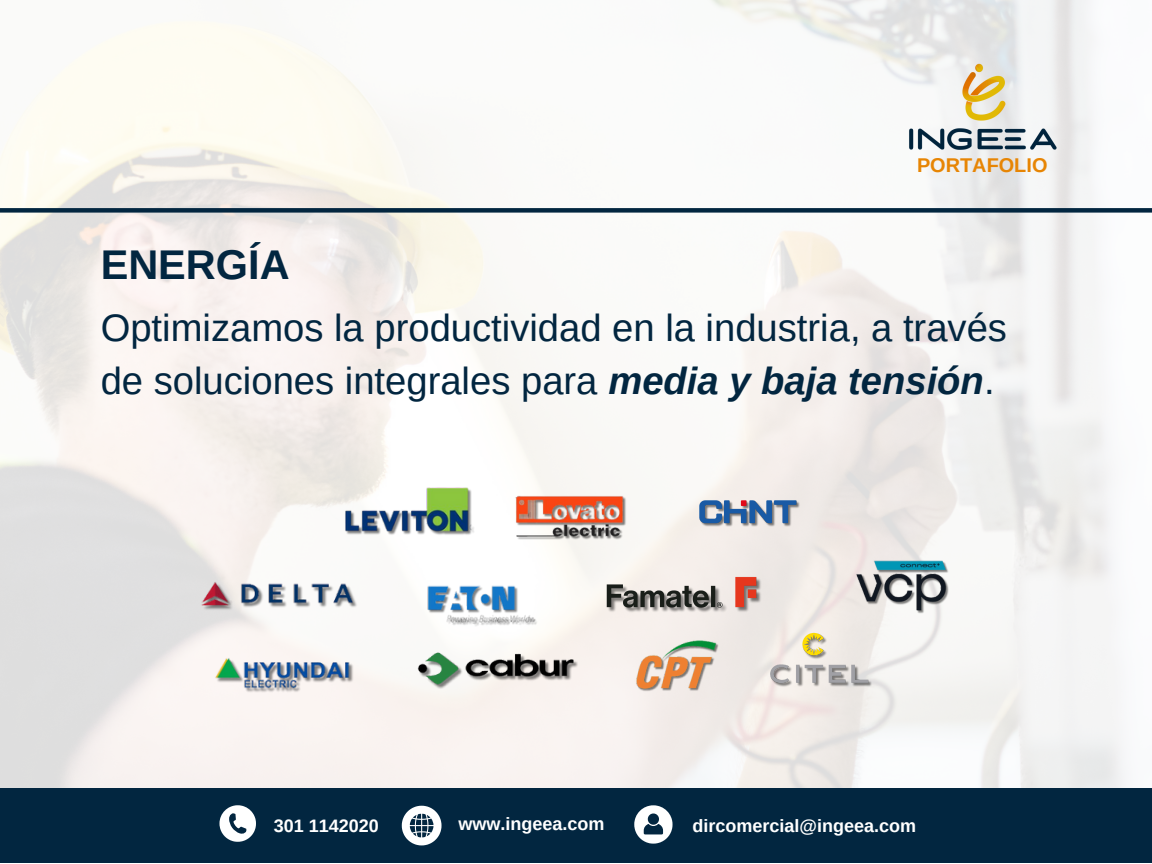
<style>
.page{position:relative;width:1152px;height:864px;background:#fff}
.page>*{position:absolute;margin:0;border:0;box-sizing:border-box;transform-origin:0 0}
.t1{font:700 41.55px "Arimo";color:#022640}
.t2{font:38.25px/53.1px "Arimo";color:#022640}
.t3{font:700 19.95px "Arimo";color:#e78504}
.t4{font:700 18px "Arimo";color:#fff}
.s1{font-weight:700;font-style:italic}
</style>
<div class="page">
<div style="left:0;top:788px;width:1152px;height:75px;background:#022640"></div>
<svg style="left:220px;top:805px;width:36px;height:37px"></svg>
<svg style="left:402px;top:806px;width:39px;height:39px"></svg>
<svg style="left:634px;top:805px;width:39px;height:38px"></svg>
<img style="left:194px;top:544px;width:171px;height:106px">
<img style="left:628px;top:638px;width:100px;height:61px">
<img style="left:424px;top:585px;width:115px;height:66px">
<img style="left:514px;top:461px;width:114px;height:114px">
<img style="left:590px;top:553px;width:189px;height:85px">
<img style="left:684px;top:485px;width:131px;height:58px">
<img style="left:750px;top:623px;width:143px;height:75px">
<img style="left:407px;top:651px;width:182px;height:44px">
<img style="left:203px;top:621px;width:165px;height:110px">
<img style="left:851px;top:556px;width:107px;height:60px">
<img style="left:339px;top:485px;width:136px;height:59px">
<img style="left:899px;top:59px;width:166px;height:97px">
<div style="left:0;top:208px;width:1152px;height:5px;background:#022640"></div>
<p class="t1" style="left:101px;top:242px;width:191px">ENERGÍA</p>
<p class="t3" style="left:917px;top:154px;width:132px">PORTAFOLIO</p>
<h2 class="t2" style="left:101px;top:301px;width:908px">Optimizamos la productividad en la industria, a través de soluciones integrales para <span class="s1">media y baja tensión</span>.</h2>
<p class="t4" style="left:274px;top:815px;width:107px">301 1142020</p>
<h3 class="t4" style="left:458px;top:813px;width:148px">www.ingeea.com</h3>
<h1 class="t4" style="left:693px;top:815px;width:225px">dircomercial@ingeea.com</h1>
</div>
